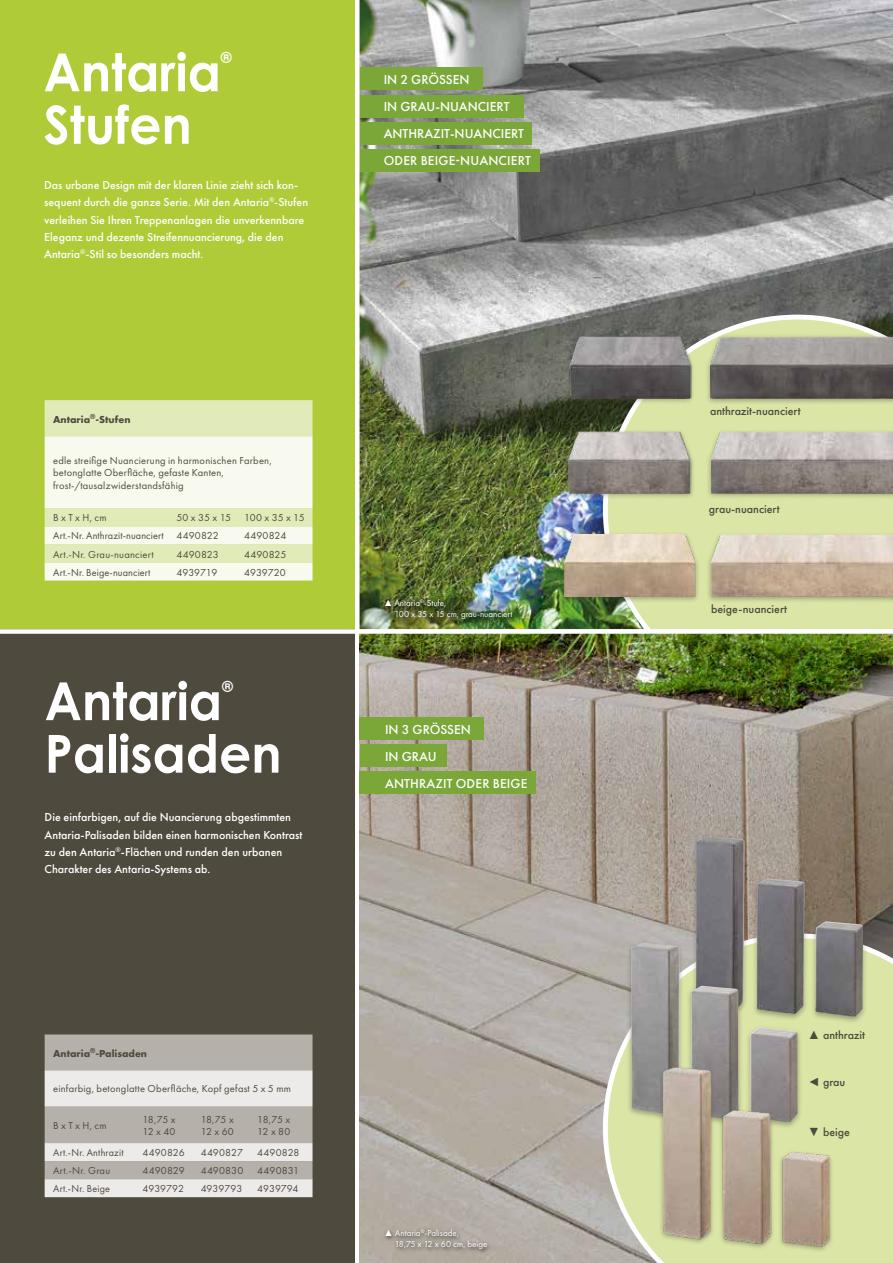
<style>
.page{position:relative;width:893px;height:1263px;background:#fff}
.page>*{position:absolute;margin:0;border:0;box-sizing:border-box;transform-origin:0 0}
.t1{font:700 52.5px "Century Gothic";color:#fff;scale:.96 1}
.t2{font:700 15.3px "Century Gothic";color:#fff;scale:.96 1}
.t3{font:500 13.5px/27px "Futura PT";color:#fff}
.t4{font:500 12px/17.2px "Futura PT";color:#fff}
.t5{font:500 12px "Futura PT";color:#4f4a3e}
.t6{font:10.5px/12.6px "Futura PT";letter-spacing:.02em;color:#4f4a3e}
.t7{font:700 10.5px "Futura PT";color:#4f4a3e}
.t8{font:10.5px "Futura PT";letter-spacing:.02em;color:#4f4a3e;scale:.96 1}
.t9{font:10.5px "Futura PT";color:#4f4a3e}
.t10{font:10.5px "Futura PT";letter-spacing:-.005em;color:#4f4a3e}
.t11{font:9px/10.8px "Futura PT";color:#fff}
.s1{font-family:"Arial";font-weight:700}
</style>
<div class="page">
<img style="left:360px;top:0;width:533px;height:629px">
<svg style="left:603px;top:315px;width:290px;height:314px"></svg>
<div style="left:358px;top:68px;width:125px;height:22px;background:#7aa738"></div>
<div style="left:358px;top:95px;width:165px;height:22px;background:#7aa738"></div>
<div style="left:358px;top:122px;width:173px;height:22px;background:#7aa738"></div>
<div style="left:358px;top:149px;width:181px;height:22px;background:#7aa738"></div>
<div style="left:0;top:0;width:357px;height:631px;background:#afcb37"></div>
<svg style="left:45px;top:400px;width:268px;height:180px"></svg>
<div style="left:0;top:629px;width:357px;height:634px;background:#4f4a3e"></div>
<svg style="left:45px;top:1034px;width:268px;height:163px"></svg>
<div style="left:355px;top:0;width:5px;height:1263px;background:#fff"></div>
<div style="left:706px;top:429px;width:187px;height:71px;background:#4f4a3e;opacity:.45"></div>
<img style="left:711px;top:432px;width:182px;height:61px">
<div style="left:564px;top:429px;width:132px;height:71px;background:#4f4a3e;opacity:.45"></div>
<img style="left:563px;top:432px;width:134px;height:61px">
<div style="left:560px;top:532px;width:140px;height:72px;background:#4f4a3e;opacity:.45"></div>
<img style="left:563px;top:535px;width:134px;height:61px">
<div style="left:705px;top:333px;width:188px;height:72px;background:#4f4a3e;opacity:.45"></div>
<img style="left:710px;top:336px;width:183px;height:62px">
<div style="left:565px;top:334px;width:131px;height:71px;background:#4f4a3e;opacity:.45"></div>
<img style="left:565px;top:337px;width:130px;height:61px">
<div style="left:706px;top:532px;width:187px;height:71px;background:#4f4a3e;opacity:.45"></div>
<img style="left:711px;top:535px;width:182px;height:61px">
<img style="left:360px;top:634px;width:533px;height:629px">
<svg style="left:603px;top:933px;width:290px;height:330px"></svg>
<div style="left:691px;top:834px;width:177px;height:190px;background:#4f4a3e;opacity:.45"></div>
<img style="left:696px;top:837px;width:12px;height:31px">
<div style="left:626px;top:940px;width:176px;height:190px;background:#4f4a3e;opacity:.45"></div>
<img style="left:631px;top:943px;width:13px;height:27px">
<div style="left:382px;top:1226px;width:110px;height:29px;background:#000;opacity:.75"></div>
<div style="left:360px;top:717px;width:124px;height:23px;background:#7aa738"></div>
<div style="left:360px;top:744px;width:86px;height:23px;background:#7aa738"></div>
<div style="left:360px;top:771px;width:176px;height:23px;background:#7aa738"></div>
<div style="left:658px;top:1064px;width:177px;height:189px;background:#4f4a3e;opacity:.45"></div>
<img style="left:663px;top:1066px;width:168px;height:182px">
<div style="left:0;top:629px;width:893px;height:5px;background:#fff"></div>
<svg style="left:358px;top:596px;width:174px;height:32px"></svg>
<div style="left:382px;top:597px;width:135px;height:28px;background:#000;opacity:.8"></div>
<h1 class="t1" style="left:44px;top:39px;width:186px">Antaria</h1>
<h2 class="t2" style="left:221px;top:48px;width:13px">®</h2>
<h1 class="t1" style="left:44px;top:92px;width:156px">Stufen</h1>
<p class="t4" style="left:44px;top:176px;width:265px">Das urbane Design mit der klaren Linie zieht sich kon&shy;sequent durch die ganze Serie. Mit den Antaria<sup>®</sup>-Stufen verleihen Sie Ihren Treppenanlagen die unverkennbare Eleganz und dezente Streifennuancierung, die den Antaria<sup>®</sup>-Stil so besonders macht.</p>
<p class="t7" style="left:53px;top:412px;width:79px">Antaria<sup>®</sup>-Stufen</p>
<p class="t6" style="left:53px;top:454px;width:220px">edle streifige Nuancierung in harmonischen Farben, betonglatte Oberfläche, gefaste Kanten, frost-/tausalzwiderstandsfähig</p>
<p class="t6" style="left:53px;top:511px;width:55px">B x T x H, cm</p>
<p class="t6" style="left:53px;top:509px;width:253px;line-height:18px;text-indent:123px">50 x 35 x 15 100 x 35 x 15<br>Art.-Nr. Anthrazit-nuanciert 4490822</p>
<p class="t6" style="left:244px;top:530px;width:44px">4490824</p>
<p class="t6" style="left:53px;top:548px;width:102px">Art.-Nr. Grau-nuanciert</p>
<p class="t6" style="left:176px;top:548px;width:44px">4490823</p>
<p class="t6" style="left:244px;top:548px;width:44px">4490825</p>
<p class="t6" style="left:53px;top:566px;width:99px">Art.-Nr. Beige-nuanciert</p>
<p class="t10" style="left:176px;top:566px;width:42px">4939719</p>
<p class="t9" style="left:244px;top:566px;width:43px">4939720</p>
<h1 class="t1" style="left:45px;top:668px;width:186px">Antaria</h1>
<h2 class="t2" style="left:222px;top:677px;width:13px">®</h2>
<h1 class="t1" style="left:45px;top:720px;width:248px">Palisaden</h1>
<p class="t4" style="left:45px;top:809px;width:259px">Die einfarbigen, auf die Nuancierung abgestimmten Antaria-Palisaden bilden einen harmonischen Kontrast zu den Antaria<sup>®</sup>-Flächen und runden den urbanen Charakter des Antaria-Systems ab.</p>
<p class="t7" style="left:53px;top:1046px;width:95px">Antaria<sup>®</sup>-Palisaden</p>
<p class="t6" style="left:53px;top:1082px;width:239px">einfarbig, betonglatte Oberfläche, Kopf gefast 5 x 5 mm</p>
<p class="t6" style="left:53px;top:1119px;width:55px">B x T x H, cm</p>
<p class="t6" style="left:142px;top:1113px;width:35px">18,75 x<br>12 x 40</p>
<p class="t6" style="left:201px;top:1113px;width:35px">18,75 x<br>12 x 60</p>
<p class="t6" style="left:257px;top:1113px;width:35px">18,75 x<br>12 x 80</p>
<p class="t8" style="left:53px;top:1146px;width:75px">Art.-Nr. Anthrazit</p>
<p class="t6" style="left:142px;top:1146px;width:44px">4490826</p>
<p class="t6" style="left:201px;top:1146px;width:44px">4490827</p>
<p class="t6" style="left:257px;top:1146px;width:44px">4490828</p>
<p class="t6" style="left:53px;top:1164px;width:59px">Art.-Nr. Grau</p>
<p class="t6" style="left:142px;top:1164px;width:44px">4490829</p>
<p class="t6" style="left:201px;top:1164px;width:44px">4490830</p>
<p class="t6" style="left:257px;top:1164px;width:43px">4490831</p>
<p class="t8" style="left:53px;top:1182px;width:61px">Art.-Nr. Beige</p>
<p class="t9" style="left:142px;top:1182px;width:43px">4939792</p>
<p class="t9" style="left:201px;top:1182px;width:43px">4939793</p>
<p class="t10" style="left:257px;top:1182px;width:43px">4939794</p>
<p class="t3" style="left:384px;top:66px;width:149px">IN 2 GRÖSSEN<br>IN GRAU-NUANCIERT<br>ANTHRAZIT-NUANCIERT<br>ODER BEIGE-NUANCIERT</p>
<p class="t11" style="left:394px;top:597px;width:119px;text-indent:-11px"><span class="s1">▲</span> Antaria<sup>®</sup>-Stufe,<br>100 x 35 x 15 cm, grau-nuanciert</p>
<p class="t3" style="left:385px;top:716px;width:144px">IN 3 GRÖSSEN<br>IN GRAU<br>ANTHRAZIT ODER BEIGE</p>
<p class="t11" style="left:395px;top:1228px;width:94px;text-indent:-11px"><span class="s1">▲</span> Antaria<sup>®</sup>-Palisade,<br>18,75 x 12 x 60 cm, beige</p>
<p class="t5" style="left:710px;top:404px;width:92px">anthrazit-nuanciert</p>
<p class="t5" style="left:709px;top:501px;width:72px">grau-nuanciert</p>
<p class="t5" style="left:711px;top:602px;width:78px">beige-nuanciert</p>
<p class="t5" style="left:808px;top:1028px;width:59px"><span class="s1">▲</span> anthrazit</p>
<p class="t5" style="left:808px;top:1075px;width:39px"><span class="s1">◄</span> grau</p>
<p class="t5" style="left:808px;top:1124px;width:43px"><span class="s1">▼</span> beige</p>
</div>
